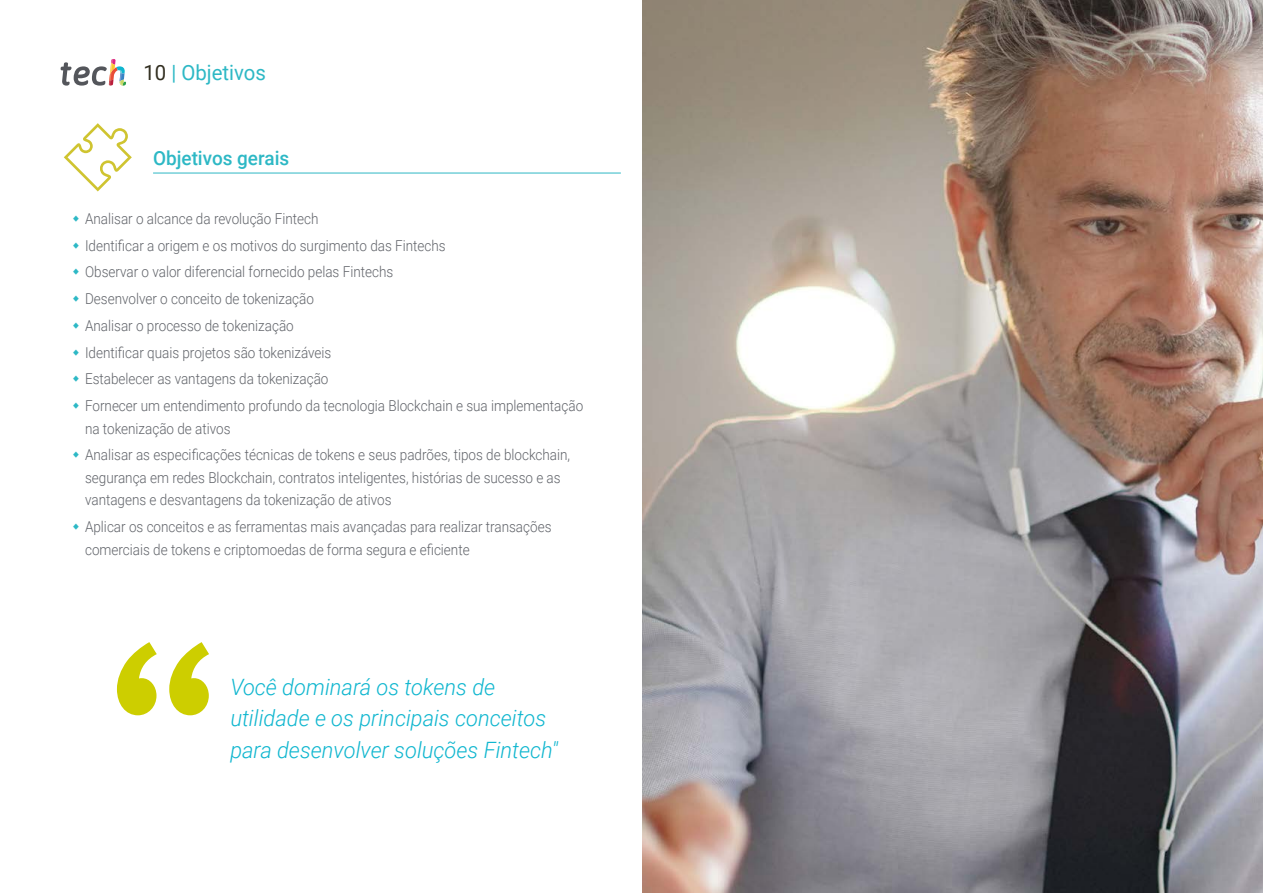
<style>
.page{position:relative;width:1263px;height:893px;background:#fff}
.page>*{position:absolute;margin:0;border:0;box-sizing:border-box;transform-origin:0 0}
.t1{font:italic 300 22.5px/31.5px "Roboto";color:#0fb6cf}
.t2{font:21px "Roboto";color:#2db8c5}
.t3{font:500 19.5px "Roboto";color:#2db8c5}
.t4{font:300 15px/26.7px "Roboto";color:#61646a;scale:.9 1}
.s1{color:#312e20}
</style>
<div class="page">
<hr style="left:153px;top:173px;width:468px;height:1px;background:#2db8c5">
<svg style="left:64px;top:123px;width:68px;height:68px"></svg>
<svg style="left:61px;top:59px;width:65px;height:27px"></svg>
<img style="left:642px;top:0;width:621px;height:893px">
<svg style="left:117px;top:642px;width:92px;height:73px"></svg>
<h2 class="t2" style="left:144px;top:57px;width:124px"><span class="s1">10</span> | Objetivos</h2>
<h3 class="t3" style="left:153px;top:144px;width:138px">Objetivos gerais</h3>
<p class="t4" style="left:85px;top:205px;width:555px">Analisar o alcance da revolução Fintech<br>Identificar a origem e os motivos do surgimento das Fintechs<br>Observar o valor diferencial fornecido pelas Fintechs<br>Desenvolver o conceito de tokenização<br>Analisar o processo de tokenização<br>Identificar quais projetos são tokenizáveis<br>Estabelecer as vantagens da tokenização<br>Fornecer um entendimento profundo da tecnologia Blockchain e sua implementação</p>
<p class="t4" style="left:85px;top:414px;width:540px">na tokenização de ativos<br>Analisar as especificações técnicas de tokens e seus padrões, tipos de blockchain,</p>
<p class="t4" style="left:85px;top:466px;width:530px;line-height:22.5px">segurança em redes Blockchain, contratos inteligentes, histórias de sucesso e as vantagens e desvantagens da tokenização de ativos</p>
<p class="t4" style="left:85px;top:515px;width:520px;line-height:22.5px">Aplicar os conceitos e as ferramentas mais avançadas para realizar transações comerciais de tokens e criptomoedas de forma segura e eficiente</p>
<h1 class="t1" style="left:230px;top:670px;width:329px">Você dominará os tokens de utilidade e os principais conceitos para desenvolver soluções Fintech"</h1>
</div>
